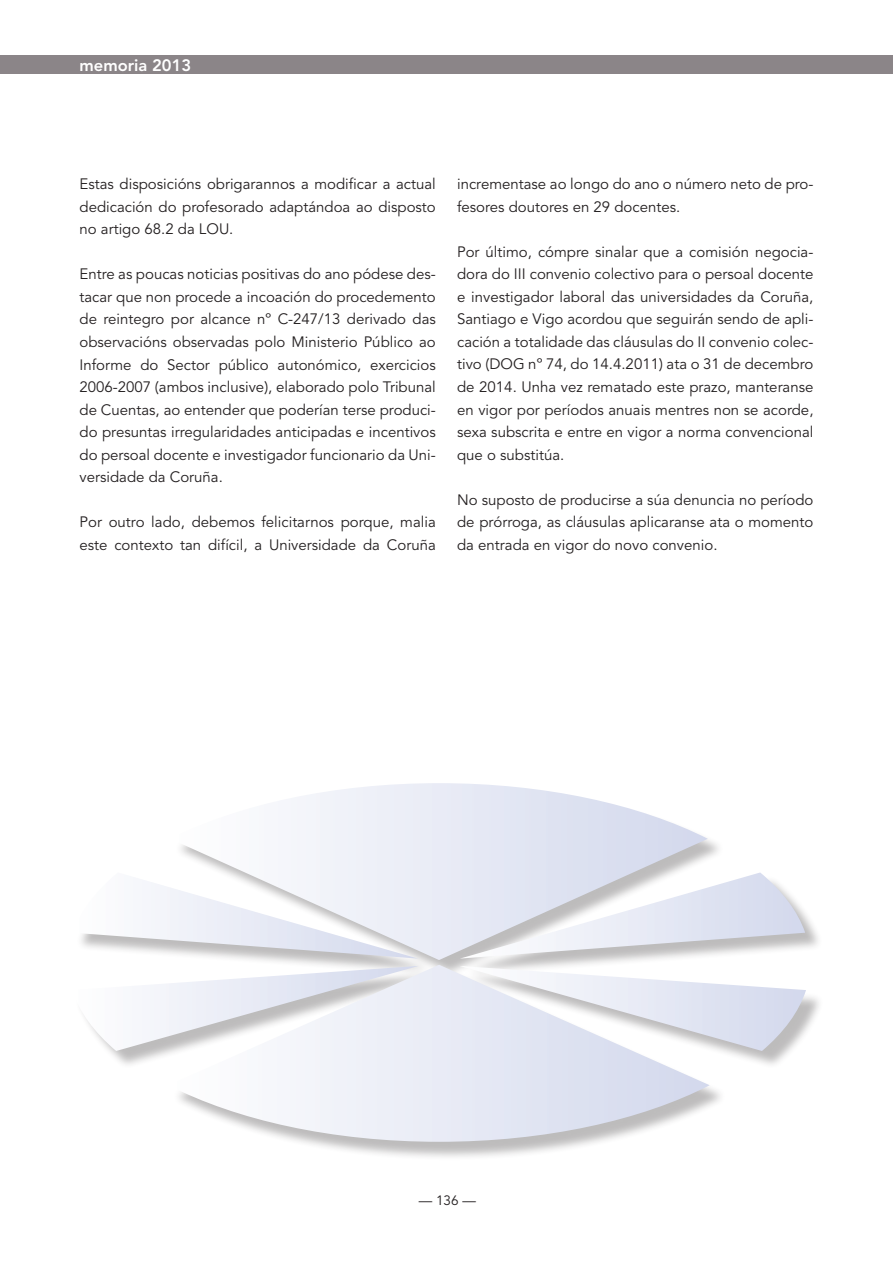
<style>
.page{position:relative;width:893px;height:1263px;background:#fff}
.page>*{position:absolute;margin:0;border:0;box-sizing:border-box;transform-origin:0 0}
.t1{font:800 16.5px "Avenir LT Std";color:#fff}
.t2{font:15px/22.5px "Avenir";color:#231f20;text-align:justify}
.t3{font:13.5px "Avenir";color:#231f20}
</style>
<div class="page">
<div style="left:0;top:55px;width:893px;height:19px;background:#8b8588"></div>
<div style="left:74px;top:785px;width:757px;height:382px;background:#231f20;opacity:.3"></div>
<svg style="left:710px;top:966px;width:96px;height:85px"></svg>
<svg style="left:708px;top:872px;width:97px;height:87px"></svg>
<svg style="left:170px;top:783px;width:538px;height:177px"></svg>
<svg style="left:168px;top:965px;width:542px;height:177px"></svg>
<svg style="left:74px;top:966px;width:345px;height:85px"></svg>
<svg style="left:74px;top:872px;width:344px;height:87px"></svg>
<p class="t1" style="left:80px;top:55px;width:113px">memoria 2013</p>
<p class="t2" style="left:80px;top:173px;width:358px">Estas disposicións obrigarannos a modificar a actual dedicación do profesorado adaptándoa ao disposto no artigo 68.2 da LOU.</p>
<p class="t2" style="left:80px;top:263px;width:358px">Entre as poucas noticias positivas do ano pódese des&shy;tacar que non procede a incoación do procedemento de reintegro por alcance nº C-247/13 derivado das observacións observadas polo Ministerio Público ao Informe do Sector público autonómico, exercicios 2006-2007 (ambos inclusive), elaborado polo Tribunal de Cuentas, ao entender que poderían terse produci&shy;do presuntas irregularidades anticipadas e incentivos do persoal docente e investigador funcionario da Uni&shy;versidade da Coruña.</p>
<p class="t2" style="left:80px;top:511px;width:358px">Por outro lado, debemos felicitarnos porque, malia este contexto tan difícil, a Universidade da Coruña</p>
<p class="t2" style="left:457px;top:173px;width:358px">incrementase ao longo do ano o número neto de pro&shy;fesores doutores en 29 docentes.</p>
<p class="t2" style="left:457px;top:241px;width:358px">Por último, cómpre sinalar que a comisión negocia&shy;dora do III convenio colectivo para o persoal docente e investigador laboral das universidades da Coruña, Santiago e Vigo acordou que seguirán sendo de apli&shy;cación a totalidade das cláusulas do II convenio colec&shy;tivo (DOG nº 74, do 14.4.2011) ata o 31 de decembro de 2014. Unha vez rematado este prazo, manteranse en vigor por períodos anuais mentres non se acorde, sexa subscrita e entre en vigor a norma convencional que o substitúa.</p>
<p class="t2" style="left:457px;top:489px;width:358px">No suposto de producirse a súa denuncia no período de prórroga, as cláusulas aplicaranse ata o momento da entrada en vigor do novo convenio.</p>
<p class="t3" style="left:419px;top:1193px;width:59px">— 136 —</p>
</div>
